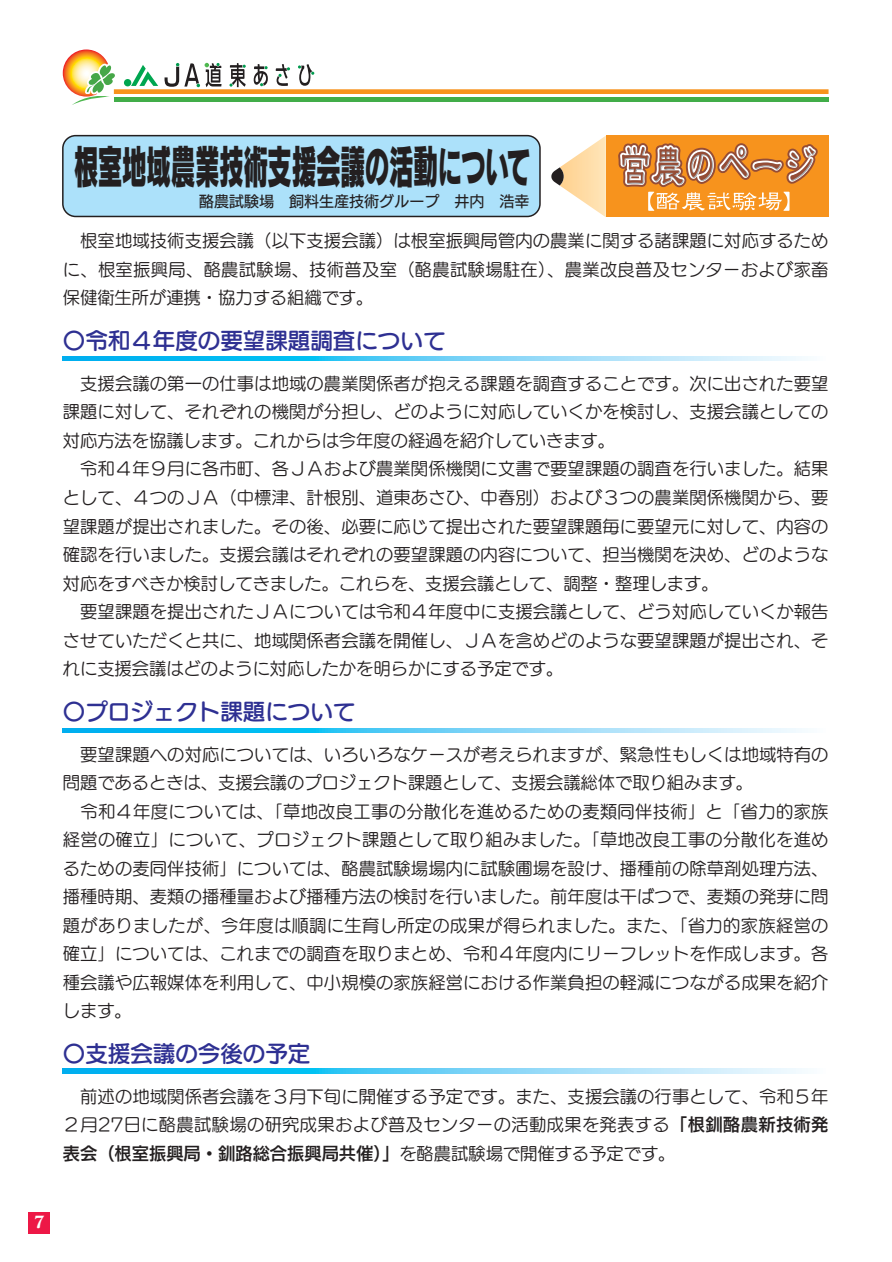
<style>
.page{position:relative;width:892px;height:1262px;background:#fff}
.page>*{position:absolute;margin:0;border:0;box-sizing:border-box;transform-origin:0 0}
.t1{font:46.2px "Rodin Pro EB 90 pv RKSJ H";letter-spacing:-.05em;color:#231f20;scale:.55 1}
.t2{font:22.5px "UD Marugo Large Pro DB 90 pv RKSJ H";color:#2e3092}
.t3{font:17.25px/28.5px "UD Marugo Large Pro M 90 pv RKSJ H";letter-spacing:.01em;color:#231f20}
.t4{font:17.25px "UD Kakugo Large Pro DB 90 pv RKSJ H";color:#231f20}
.t5{font:16.5px "Matisse Pro EB 90 pv RKSJ H";color:#fff}
.t6{font:15px "UD Kakugo Large Pro M 90 pv RKSJ H";color:#231f20}
.s1{font-family:"UD Kakugo Large Pro DB 90 pv RKSJ H"}
.s2{font-family:"UD Marugo Large Pro M 90 pv RKSJ H"}
</style>
<div class="page">
<div style="left:29px;top:1211px;width:21px;height:22px;background:#ed1846"></div>
<svg style="left:63px;top:49px;width:52px;height:56px"></svg>
<div style="left:114px;top:97px;width:714px;height:5px;background:#41ad49"></div>
<div style="left:114px;top:89px;width:714px;height:5px;background:#f7931d"></div>
<svg style="left:131px;top:65px;width:27px;height:21px"></svg>
<div style="left:124px;top:79px;width:7px;height:7px;background:#00a650;border-radius:50%"></div>
<svg style="left:164px;top:63px;width:57px;height:24px"></svg>
<svg style="left:229px;top:63px;width:17px;height:24px"></svg>
<svg style="left:254px;top:64px;width:14px;height:22px"></svg>
<svg style="left:276px;top:64px;width:14px;height:22px"></svg>
<svg style="left:298px;top:64px;width:16px;height:22px"></svg>
<div style="left:63px;top:136px;width:477px;height:80px;background:#ace1fa;border-radius:13px"></div>
<div style="left:62px;top:135px;width:478px;height:82px;border:2px solid #231f20;border-radius:13px"></div>
<div style="left:606px;top:136px;width:222px;height:81px;background:#f7931d"></div>
<svg style="left:551px;top:136px;width:55px;height:81px"></svg>
<svg style="left:614px;top:89px;width:210px;height:122px"></svg>
<svg style="left:63px;top:356px;width:742px;height:4px;background:#63d0f6"></svg>
<svg style="left:63px;top:728px;width:742px;height:4px;background:#63d0f6"></svg>
<svg style="left:63px;top:1068px;width:742px;height:5px;background:#63d0f6"></svg>
<h1 class="t1" style="left:73px;top:149px;width:835px">根室地域農業技術支援会議の活動について</h1>
<p class="t6" style="left:199px;top:196px;width:331px">酪農試験場　飼料生産技術グループ　井内　浩幸</p>
<p class="t3" style="left:63px;top:229px;width:767px;text-align:justify">　根室地域技術支援会議（以下支援会議）は根室振興局管内の農業に関する諸課題に対応するために、根室振興局、酪農試験場、技術普及室（酪農試験場駐在）、農業改良普及センターおよび家畜保健衛生所が連携・協力する組織です。</p>
<h2 class="t2" style="left:63px;top:332px;width:384px">〇令和４年度の要望課題調査について</h2>
<p class="t3" style="left:63px;top:371px;width:767px">　支援会議の第一の仕事は地域の農業関係者が抱える課題を調査することです。次に出された要望課題に対して、それぞれの機関が分担し、どのように対応していくかを検討し、支援会議としての対応方法を協議します。これからは今年度の経過を紹介していきます。<br>　令和４年９月に各市町、各ＪＡおよび農業関係機関に文書で要望課題の調査を行いました。結果として、４つのＪＡ（中標津、計根別、道東あさひ、中春別）および３つの農業関係機関から、要望課題が提出されました。その後、必要に応じて提出された要望課題毎に要望元に対して、内容の確認を行いました。支援会議はそれぞれの要望課題の内容について、担当機関を決め、どのような対応をすべきか検討してきました。これらを、支援会議として、調整・整理します。<br>　要望課題を提出されたＪＡについては令和４年度中に支援会議として、どう対応していくか報告させていただくと共に、地域関係者会議を開催し、ＪＡを含めどのような要望課題が提出され、それに支援会議はどのように対応したかを明らかにする予定です。</p>
<h2 class="t2" style="left:63px;top:703px;width:294px">〇プロジェクト課題について</h2>
<p class="t3" style="left:63px;top:742px;width:767px">　要望課題への対応については、いろいろなケースが考えられますが、緊急性もしくは地域特有の問題であるときは、支援会議のプロジェクト課題として、支援会議総体で取り組みます。<br>　令和４年度については、「草地改良工事の分散化を進めるための麦類同伴技術」と「省力的家族経営の確立」について、プロジェクト課題として取り組みました。「草地改良工事の分散化を進めるための麦同伴技術」については、酪農試験場場内に試験圃場を設け、播種前の除草剤処理方法、播種時期、麦類の播種量および播種方法の検討を行いました。前年度は干ばつで、麦類の発芽に問題がありましたが、今年度は順調に生育し所定の成果が得られました。また、「省力的家族経営の確立」については、これまでの調査を取りまとめ、令和４年度内にリーフレットを作成します。各種会議や広報媒体を利用して、中小規模の家族経営における作業負担の軽減につながる成果を紹介します。</p>
<h2 class="t2" style="left:63px;top:1045px;width:249px">〇支援会議の今後の予定</h2>
<p class="t3" style="left:63px;top:1084px;width:767px">　前述の地域関係者会議を３月下旬に開催する予定です。また、支援会議の行事として、令和５年<br>２月27日に酪農試験場の研究成果および普及センターの活動成果を発表する<span class="s1">「根釧酪農新技術発</span></p>
<p class="t4" style="left:63px;top:1146px;width:648px">表会（根室振興局・釧路総合振興局共催）」<span class="s2">を酪農試験場で開催する予定です。　　</span></p>
<p class="t5" style="left:34px;top:1215px;width:12px">7</p>
</div>
